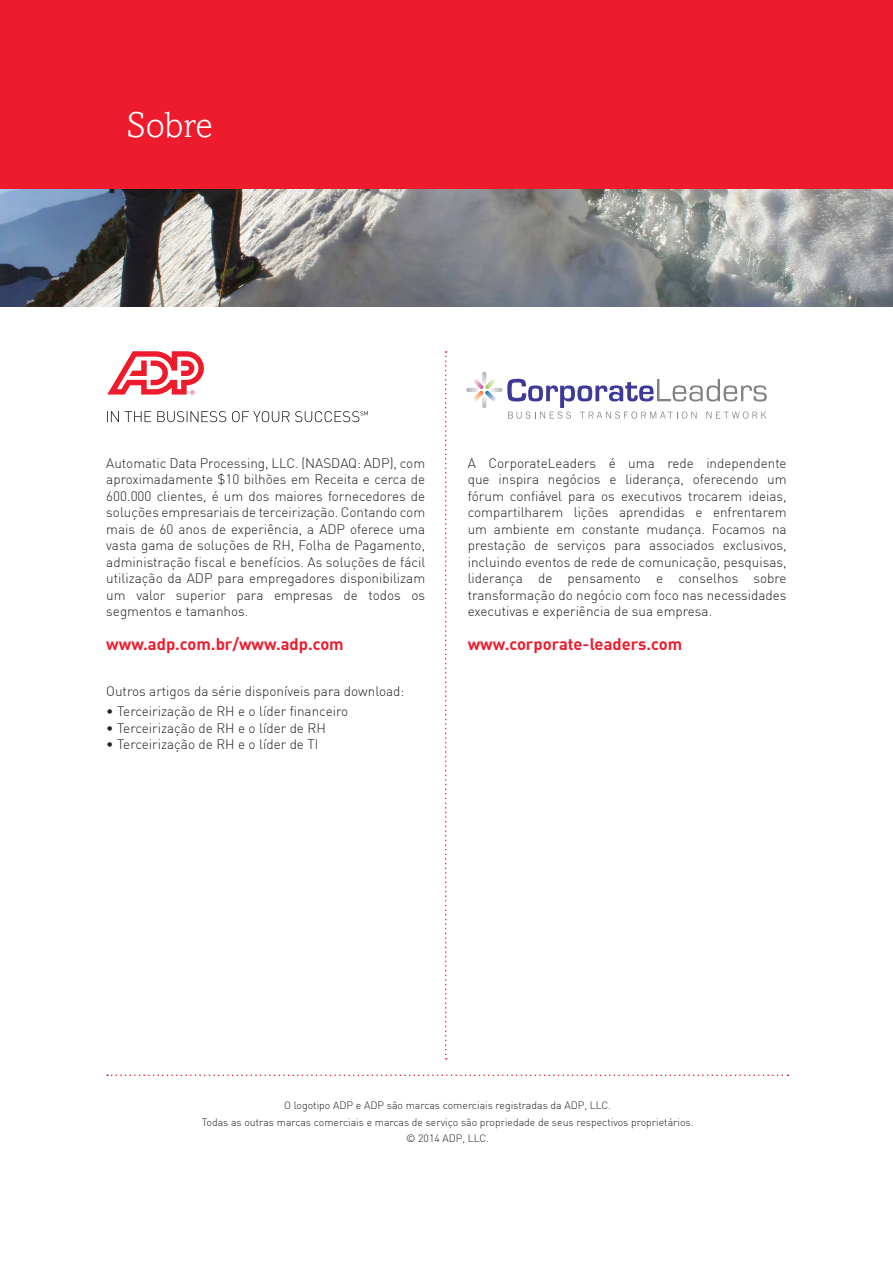
<style>
.page{position:relative;width:893px;height:1263px;background:#fff}
.page>*{position:absolute;margin:0;border:0;box-sizing:border-box;transform-origin:0 0}
.titels{font:300 36px "Amasis";letter-spacing:.01em;color:#fff}
.URL{font:700 16.5px "DIN";color:#ee1b2c}
.brood{font:300 13.5px/16.5px "DIN";color:#231f20;text-align:justify}
.brood-2{font:300 10.5px/16.5px "DIN";color:#231f20;text-align:center}
</style>
<div class="page">
<img style="left:0;top:189px;width:893px;height:118px">
<svg style="left:466px;top:388px;width:14px;height:4px"></svg>
<svg style="left:473px;top:372px;width:294px;height:47px"></svg>
<svg style="left:107px;top:411px;width:261px;height:11px"></svg>
<svg style="left:107px;top:351px;width:97px;height:44px"></svg>
<svg style="left:445px;top:351px;width:2px;height:709px"></svg>
<svg style="left:107px;top:1074px;width:681px;height:2px"></svg>
<div style="left:0;top:0;width:893px;height:189px;background:#ee1b2c"></div>
<p class="titels" style="left:127px;top:104px;width:87px">Sobre</p>
<p class="brood" style="left:106px;top:455px;width:320px">Automatic Data Processing, LLC. (NASDAQ: ADP), com aproximadamente $10 bilhões em Receita e cerca de 600.000 clientes, é um dos maiores fornecedores de soluções empresariais de terceirização. Contando com mais de 60 anos de experiência, a ADP oferece uma vasta gama de soluções de RH, Folha de Pagamento, administração fiscal e benefícios. As soluções de fácil utilização da ADP para empregadores disponibilizam um valor superior para empresas de todos os segmentos e tamanhos.</p>
<p class="URL" style="left:106px;top:633px;width:239px">www.adp.com.br/www.adp.com</p>
<p class="brood" style="left:106px;top:682px;width:300px">Outros artigos da série disponíveis para download:</p>
<p class="brood" style="left:106px;top:703px;width:243px">• Terceirização de RH e o líder financeiro</p>
<p class="brood" style="left:106px;top:720px;width:221px">• Terceirização de RH e o líder de RH</p>
<p class="brood" style="left:106px;top:736px;width:214px">• Terceirização de RH e o líder de TI</p>
<p class="brood" style="left:468px;top:455px;width:320px">A CorporateLeaders é uma rede independente que inspira negócios e liderança, oferecendo um fórum confiável para os executivos trocarem ideias, compartilharem lições aprendidas e enfrentarem um ambiente em constante mudança. Focamos na prestação de serviços para associados exclusivos, incluindo eventos de rede de comunicação, pesquisas, liderança de pensamento e conselhos sobre transformação do negócio com foco nas necessidades executivas e experiência de sua empresa.</p>
<p class="URL" style="left:468px;top:633px;width:216px">www.corporate-leaders.com</p>
<p class="brood-2" style="left:202px;top:1097px;width:493px">O logotipo ADP e ADP são marcas comerciais registradas da ADP, LLC.<br>Todas as outras marcas comerciais e marcas de serviço são propriedade de seus respectivos proprietários. © 2014 ADP, LLC.</p>
</div>
